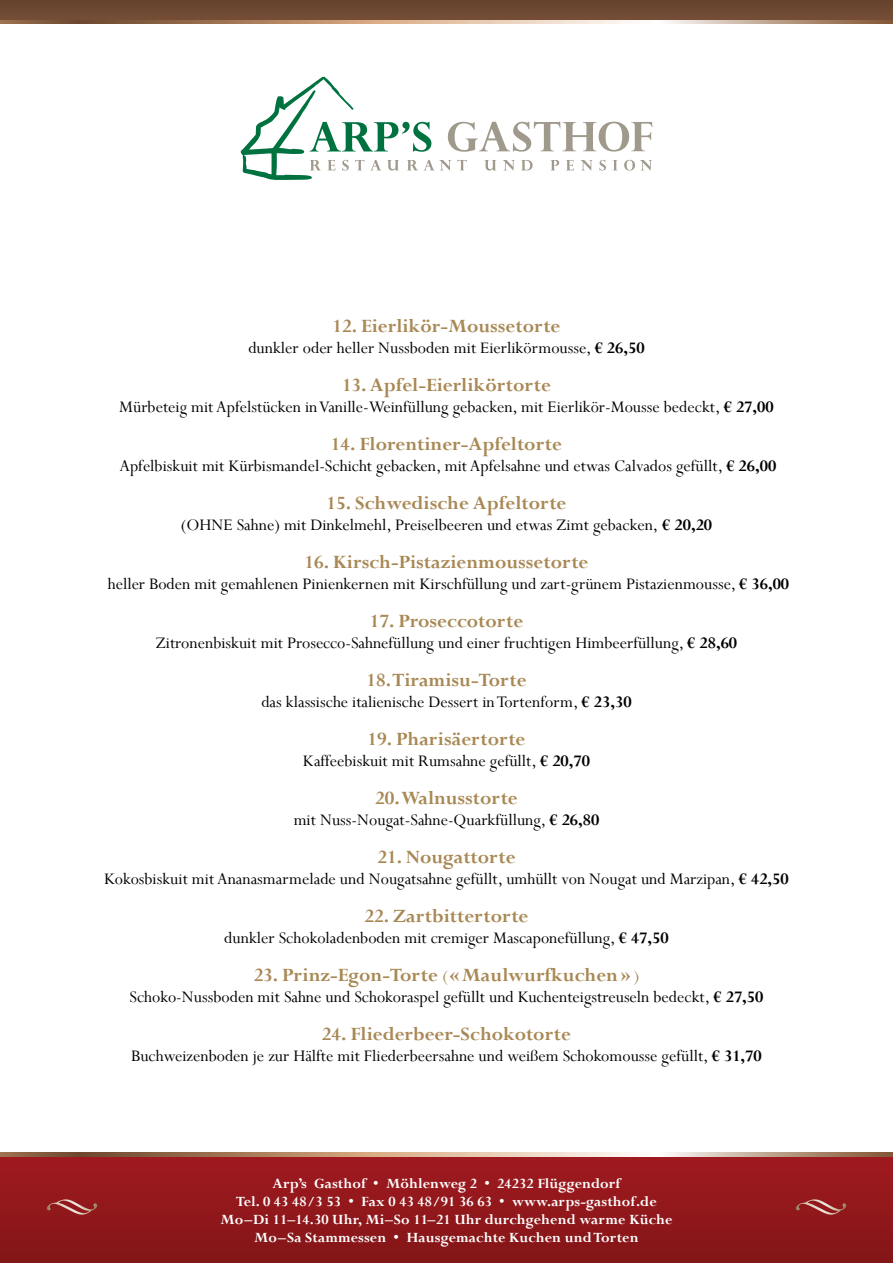
<style>
.page{position:relative;width:893px;height:1263px;background:#fff}
.page>*{position:absolute;margin:0;border:0;box-sizing:border-box;transform-origin:0 0}
.t1{font:700 21px "Perpetua";color:#a88854}
.t2{font:18px "Perpetua";color:#000}
.t3{font:700 15.75px/18px "Perpetua";letter-spacing:.005em;color:#fff;text-align:center}
.s1{font-weight:700}
.s2{font-weight:400;font-size:18px}
</style>
<div class="page">
<div style="left:0;top:1155px;width:893px;height:108px;background:linear-gradient(to right,#91181b,#91181b)"></div>
<svg style="left:0;top:1153px;width:893px;height:4px;background:#bd9e85"></svg>
<svg style="left:241px;top:77px;width:411px;height:103px"></svg>
<svg style="left:47px;top:1199px;width:50px;height:16px"></svg>
<svg style="left:796px;top:1199px;width:50px;height:16px"></svg>
<svg style="left:0;top:20px;width:893px;height:4px;background:#bd9e85"></svg>
<div style="left:0;top:0;width:893px;height:20px;background:#6d4832"></div>
<p class="t1" style="left:333px;top:313px;width:229px">12. Eierlikör-Moussetorte</p>
<p class="t2" style="left:248px;top:337px;width:398px">dunkler oder heller Nussboden mit Eierlikörmousse, <span class="s1">€ 26,50</span></p>
<p class="t1" style="left:342px;top:372px;width:210px">13. Apfel-Eierlikörtorte</p>
<p class="t2" style="left:119px;top:396px;width:656px">Mürbeteig mit Apfelstücken in Vanille-Weinfüllung gebacken, mit Eierlikör-Mousse bedeckt, <span class="s1">€ 27,00</span></p>
<p class="t1" style="left:331px;top:431px;width:233px">14. Florentiner-Apfeltorte</p>
<p class="t2" style="left:119px;top:455px;width:658px">Apfelbiskuit mit Kürbismandel-Schicht gebacken, mit Apfelsahne und etwas Calvados gefüllt, <span class="s1">€ 26,00</span></p>
<p class="t1" style="left:327px;top:490px;width:241px">15. Schwedische Apfeltorte</p>
<p class="t2" style="left:181px;top:514px;width:533px">(OHNE Sahne) mit Dinkelmehl, Preiselbeeren und etwas Zimt gebacken, <span class="s1">€ 20,20</span></p>
<p class="t1" style="left:305px;top:549px;width:285px">16. Kirsch-Pistazienmoussetorte</p>
<p class="t2" style="left:108px;top:573px;width:683px">heller Boden mit gemahlenen Pinienkernen mit Kirschfüllung und zart-grünem Pistazienmousse, <span class="s1">€ 36,00</span></p>
<p class="t1" style="left:370px;top:608px;width:155px">17. Proseccotorte</p>
<p class="t2" style="left:156px;top:632px;width:583px">Zitronenbiskuit mit Prosecco-Sahnefüllung und einer fruchtigen Himbeerfüllung, <span class="s1">€ 28,60</span></p>
<p class="t1" style="left:366px;top:667px;width:162px">18. Tiramisu-Torte</p>
<p class="t2" style="left:261px;top:691px;width:372px">das klassische italienische Dessert in Tortenform, <span class="s1">€ 23,30</span></p>
<p class="t1" style="left:368px;top:726px;width:159px">19. Pharisäertorte</p>
<p class="t2" style="left:303px;top:750px;width:289px">Kaffeebiskuit mit Rumsahne gefüllt, <span class="s1">€ 20,70</span></p>
<p class="t1" style="left:375px;top:785px;width:144px">20. Walnusstorte</p>
<p class="t2" style="left:294px;top:809px;width:307px">mit Nuss-Nougat-Sahne-Quarkfüllung, <span class="s1">€ 26,80</span></p>
<p class="t1" style="left:377px;top:844px;width:140px">21. Nougattorte</p>
<p class="t2" style="left:104px;top:868px;width:686px">Kokosbiskuit mit Ananasmarmelade und Nougatsahne gefüllt, umhüllt von Nougat und Marzipan, <span class="s1">€ 42,50</span></p>
<p class="t1" style="left:365px;top:903px;width:165px">22. Zartbittertorte</p>
<p class="t2" style="left:224px;top:927px;width:446px">dunkler Schokoladenboden mit cremiger Mascaponefüllung, <span class="s1">€ 47,50</span></p>
<p class="t1" style="left:254px;top:962px;width:387px">23. Prinz-Egon-Torte <span class="s2">(</span>«Maulwurfkuchen» <span class="s2">)</span></p>
<p class="t2" style="left:130px;top:986px;width:635px">Schoko-Nussboden mit Sahne und Schokoraspel gefüllt und Kuchenteigstreuseln bedeckt, <span class="s1">€ 27,50</span></p>
<p class="t1" style="left:322px;top:1021px;width:251px">24. Fliederbeer-Schokotorte</p>
<p class="t2" style="left:131px;top:1045px;width:632px">Buchweizenboden je zur Hälfte mit Fliederbeersahne und weißem Schokomousse gefüllt, <span class="s1">€ 31,70</span></p>
<p class="t3" style="left:220px;top:1174px;width:453px">Arp’s Gasthof • Möhlenweg 2 • 24232 Flüggendorf<br>Tel. 0 43 48/3 53 • Fax 0 43 48/91 36 63 • www.arps-gasthof.de Mo–Di 11–14.30 Uhr, Mi–So 11–21 Uhr durchgehend warme Küche Mo–Sa Stammessen • Hausgemachte Kuchen und Torten</p>
</div>
